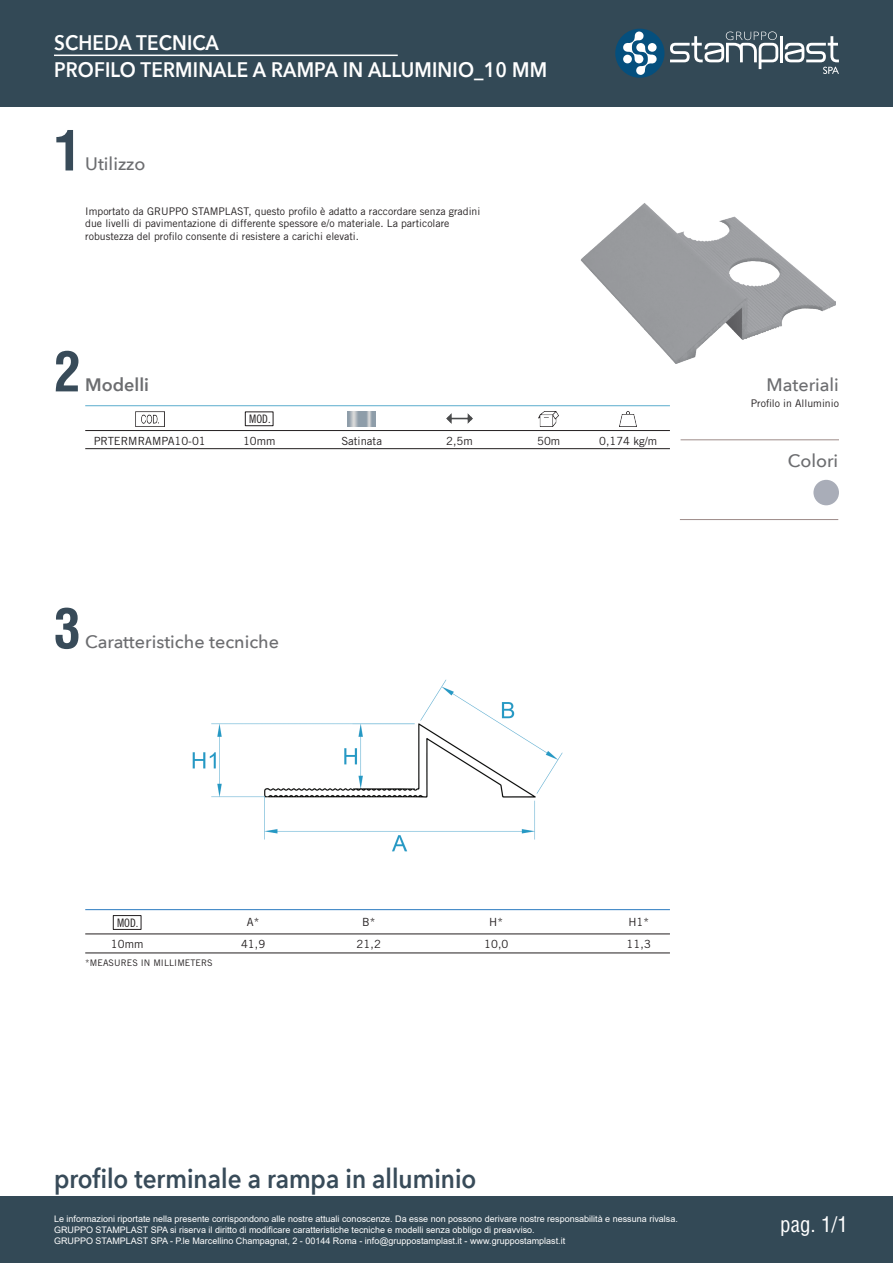
<style>
.page{position:relative;width:893px;height:1263px;background:#fff}
.page>*{position:absolute;margin:0;border:0;box-sizing:border-box;transform-origin:0 0}
.t1{font:700 condensed 54px "Helvetica CE";color:#384b59}
.t2{font:600 27px "Avenir Next";color:#384b59;scale:.9 1}
.t3{font:600 21px "Avenir Next";letter-spacing:.01em;color:#fff;scale:.9 1}
.t4{font:condensed 21px "Helvetica";color:#fff}
.t5{font:500 18px "Avenir Next";color:#6c6d70}
.t6{font:600 18px "Avenir Next";color:#6c6d70}
.t7{font:11.7px "Trade Gothic LT Std Cn 18";color:#231f20}
.Contenuto_Catalogo{font:11.25px "Trade Gothic LT Std";color:#231f20}
.t8{font:10.5px/12.6px "Trade Gothic LT Std";color:#231f20}
.t9{font:9px "Arial";color:#fff}
.Contenuto_Catalogo-2{font:9px "Trade Gothic LT Std";letter-spacing:.01em;color:#231f20}
</style>
<div class="page">
<div style="left:0;top:1197px;width:893px;height:66px;background:#334956"></div>
<div style="left:0;top:0;width:893px;height:106px;background:#334956"></div>
<div style="left:615px;top:29px;width:49px;height:49px;background:#054f7d;border-radius:50%"></div>
<hr style="left:780px;top:36px;width:3px;height:26px;background:#fff">
<svg style="left:670px;top:31px;width:108px;height:38px"></svg>
<svg style="left:623px;top:31px;width:34px;height:44px"></svg>
<div style="left:648px;top:43px;width:9px;height:9px;background:#fff;border-radius:50%"></div>
<div style="left:623px;top:55px;width:9px;height:8px;background:#fff;border-radius:50%"></div>
<svg style="left:785px;top:36px;width:54px;height:38px"></svg>
<hr style="left:54px;top:55px;width:344px;height:1px;background:#fff">
<img style="left:581px;top:203px;width:254px;height:160px">
<img style="left:135px;top:411px;width:29px;height:15px">
<div style="left:245px;top:411px;width:28px;height:15px;border:1px solid #231f20"></div>
<img style="left:347px;top:411px;width:29px;height:15px">
<img style="left:447px;top:414px;width:25px;height:10px">
<img style="left:539px;top:411px;width:19px;height:15px">
<img style="left:620px;top:411px;width:17px;height:15px">
<hr style="left:85px;top:430px;width:585px;height:1px;background:#231f20">
<hr style="left:85px;top:448px;width:585px;height:1px;background:#231f20">
<hr style="left:85px;top:405px;width:585px;height:1px;background:#5aadcd">
<hr style="left:680px;top:519px;width:158px;height:1px;background:#9d8b89">
<hr style="left:681px;top:439px;width:158px;height:1px;background:#9d8b89">
<div style="left:813px;top:480px;width:26px;height:25px;background:#a9adb8;border-radius:50%"></div>
<img style="left:192px;top:679px;width:371px;height:173px">
<div style="left:113px;top:915px;width:28px;height:15px;border:1px solid #231f20"></div>
<hr style="left:85px;top:934px;width:585px;height:1px;background:#231f20">
<hr style="left:85px;top:953px;width:585px;height:1px;background:#231f20">
<hr style="left:85px;top:909px;width:585px;height:1px;background:#2b7bc0">
<p class="t3" style="left:54px;top:24px;width:185px">SCHEDA TECNICA</p>
<p class="t3" style="left:54px;top:51px;width:549px">PROFILO TERMINALE A RAMPA IN ALLUMINIO_10 MM</p>
<p class="t1" style="left:54px;top:117px;width:28px">1</p>
<p class="t5" style="left:85px;top:149px;width:62px">Utilizzo</p>
<p class="t8" style="left:85px;top:204px;width:397px">Importato da GRUPPO STAMPLAST, questo profilo è adatto a raccordare senza gradini due livelli di pavimentazione di differente spessore e/o materiale. La particolare robustezza del profilo consente di resistere a carichi elevati.</p>
<p class="t1" style="left:54px;top:338px;width:28px">2</p>
<p class="t6" style="left:85px;top:370px;width:65px">Modelli</p>
<p class="t7" style="left:249px;top:412px;width:23px">MOD.</p>
<p class="Contenuto_Catalogo" style="left:94px;top:434px;width:114px">PRTERMRAMPA10-01</p>
<p class="Contenuto_Catalogo" style="left:243px;top:434px;width:34px">10mm</p>
<p class="Contenuto_Catalogo" style="left:341px;top:434px;width:42px">Satinata</p>
<p class="Contenuto_Catalogo" style="left:446px;top:434px;width:28px">2,5m</p>
<p class="Contenuto_Catalogo" style="left:537px;top:434px;width:25px">50m</p>
<p class="Contenuto_Catalogo" style="left:599px;top:434px;width:60px">0,174 kg/m</p>
<p class="t1" style="left:54px;top:595px;width:28px">3</p>
<p class="t5" style="left:85px;top:627px;width:195px">Caratteristiche tecniche</p>
<p class="t5" style="left:767px;top:370px;width:74px">Materiali</p>
<p class="t8" style="left:751px;top:397px;width:90px">Profilo in Alluminio</p>
<p class="t5" style="left:788px;top:445px;width:52px">Colori</p>
<p class="t7" style="left:117px;top:916px;width:23px">MOD.</p>
<p class="Contenuto_Catalogo" style="left:247px;top:915px;width:14px">A*</p>
<p class="Contenuto_Catalogo" style="left:362px;top:915px;width:15px">B*</p>
<p class="Contenuto_Catalogo" style="left:489px;top:915px;width:15px">H*</p>
<p class="Contenuto_Catalogo" style="left:628px;top:915px;width:22px">H1*</p>
<p class="Contenuto_Catalogo" style="left:111px;top:937px;width:34px">10mm</p>
<p class="Contenuto_Catalogo" style="left:241px;top:937px;width:26px">41,9</p>
<p class="Contenuto_Catalogo" style="left:356px;top:937px;width:26px">21,2</p>
<p class="Contenuto_Catalogo" style="left:484px;top:937px;width:26px">10,0</p>
<p class="Contenuto_Catalogo" style="left:627px;top:937px;width:26px">11,3</p>
<p class="Contenuto_Catalogo-2" style="left:85px;top:957px;width:129px">*MEASURES IN MILLIMETERS</p>
<p class="t2" style="left:54px;top:1155px;width:471px">profilo terminale a rampa in alluminio</p>
<p class="t9" style="left:54px;top:1213px;width:625px">Le informazioni riportate nella presente corrispondono alle nostre attuali conoscenze. Da esse non possono derivare nostre responsabilità e nessuna rivalsa.</p>
<p class="t9" style="left:54px;top:1224px;width:482px">GRUPPO STAMPLAST SPA si riserva il diritto di modificare caratteristiche tecniche e modelli senza obbligo di preavviso.</p>
<p class="t9" style="left:54px;top:1235px;width:513px">GRUPPO STAMPLAST SPA - P.le Marcellino Champagnat, 2 - 00144 Roma - info@gruppostamplast.it - www.gruppostamplast.it</p>
<p class="t4" style="left:780px;top:1211px;width:69px">pag. 1/1</p>
</div>
